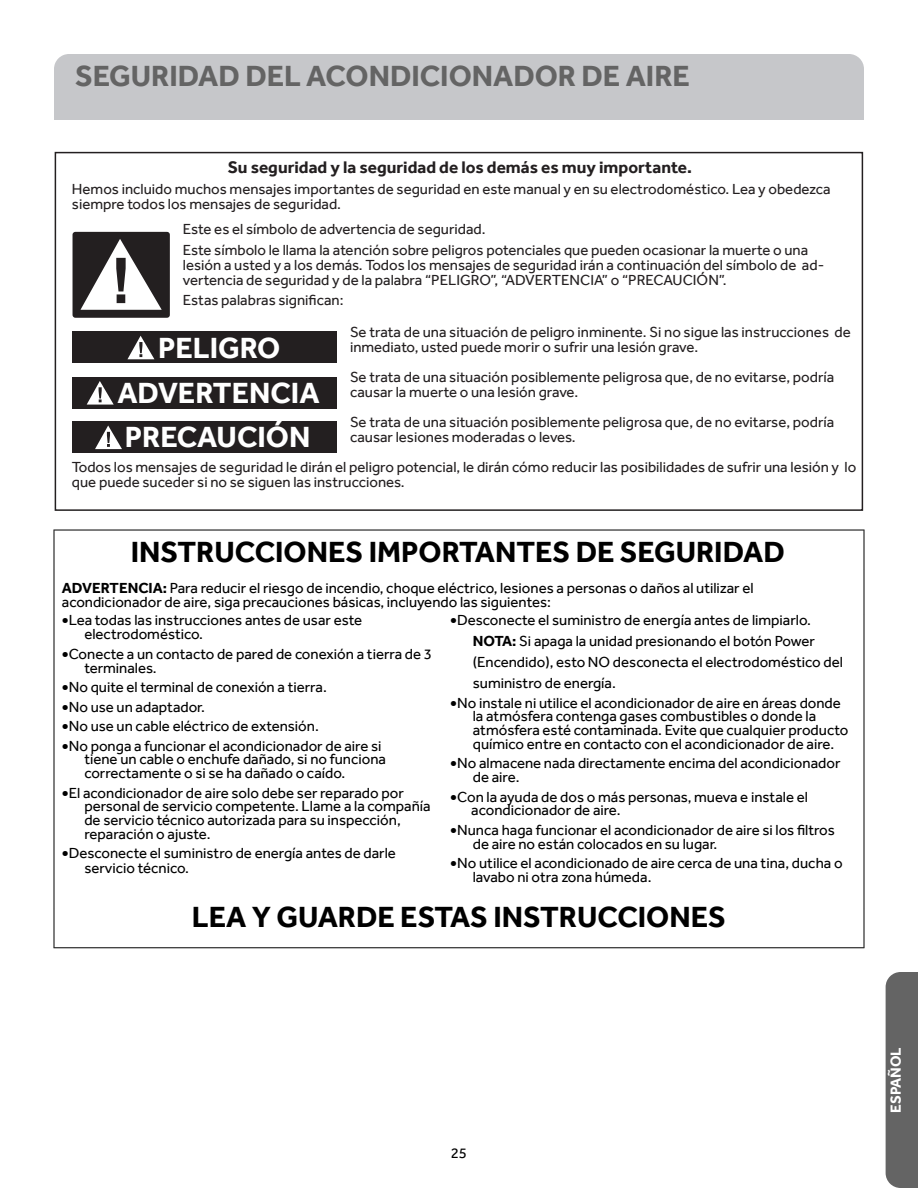
<style>
.page{position:relative;width:918px;height:1188px;background:#fff}
.page>*{position:absolute;margin:0;border:0;box-sizing:border-box;transform-origin:0 0}
.Paragraph_Style123{font:700 30px "Effra";color:#000}
.Paragraph_Style1{font:700 30px "Effra";color:#646464}
.Paragraph_Style1-2{font:700 30px "Effra";color:#000}
.Paragraph_Style79{font:700 30px "Effra";color:#fff}
.Paragraph_Style37{font:700 30px "Effra";color:#fff}
.Paragraph_Style1-3{font:700 30px "Effra";color:#fff}
.Paragraph_Style124{font:700 17.25px "Effra";color:#231f20}
.Paragraph_Style9{font:15px/13.6px "Effra";color:#000}
.Paragraph_Style1-4{font:15px/15px "Effra";color:#231f20}
.Paragraph_Style86{font:15px/15px "Effra";color:#231f20}
.Paragraph_Style10{font:15px/13.6px "Effra";color:#000}
.Paragraph_Style2{font:15px/15px "Effra";color:#231f20}
.Paragraph_Style1-5{font:15px/14.2px "Effra";color:#000}
.Paragraph_Style23{font:15px/15px "Effra";color:#231f20}
.Paragraph_Style13{font:15px/13.6px "Effra";color:#000}
.Paragraph_Style66{font:15px/13.6px "Effra";color:#000}
.Paragraph_Style3{font:15px "Effra";color:#000}
.Paragraph_Style85{font:15px "Effra";color:#231f20}
.Paragraph_Style8{font:15px "Effra";color:#000}
.Paragraph_Style87{font:15px "Effra";color:#231f20}
.Paragraph_Style22{font:15px "Effra";color:#000}
.Paragraph_Style1-6{font:700 15px "Effra";color:#fff}
.s1{font-weight:700}
.s2{font-weight:700;font-size:18px}
</style>
<div class="page">
<div style="left:886px;top:972px;width:32px;height:216px;background:#646464"></div>
<div style="left:54px;top:54px;width:810px;height:66px;background:#c6c7ca"></div>
<hr style="left:54px;top:530px;width:810px;height:1px;background:#000">
<hr style="left:864px;top:530px;width:1px;height:40px;background:#000">
<hr style="left:54px;top:530px;width:1px;height:40px;background:#000">
<hr style="left:864px;top:569px;width:1px;height:46px;background:#000">
<hr style="left:54px;top:569px;width:1px;height:46px;background:#000">
<hr style="left:54px;top:614px;width:1px;height:295px;background:#000">
<hr style="left:864px;top:614px;width:1px;height:295px;background:#000">
<hr style="left:864px;top:908px;width:1px;height:40px;background:#000">
<hr style="left:54px;top:947px;width:810px;height:1px;background:#000">
<hr style="left:54px;top:908px;width:1px;height:40px;background:#000">
<div style="left:55px;top:152px;width:808px;height:359px;border:2px solid #231f20"></div>
<div style="left:72px;top:332px;width:265px;height:31px;background:#231f20"></div>
<svg style="left:127px;top:336px;width:27px;height:23px"></svg>
<div style="left:72px;top:377px;width:265px;height:31px;background:#231f20"></div>
<svg style="left:87px;top:381px;width:27px;height:24px"></svg>
<div style="left:72px;top:422px;width:265px;height:31px;background:#231f20"></div>
<svg style="left:95px;top:426px;width:27px;height:23px"></svg>
<svg style="left:72px;top:231px;width:98px;height:87px"></svg>
<p class="Paragraph_Style1" style="left:75px;top:58px;width:617px">SEGURIDAD DEL ACONDICIONADOR DE AIRE</p>
<p class="Paragraph_Style124" style="left:228px;top:157px;width:463px">Su seguridad y la seguridad de los demás es muy importante.</p>
<p class="Paragraph_Style23" style="left:72px;top:181px;width:760px">Hemos incluido muchos mensajes importantes de seguridad en este manual y en su electrodoméstico. Lea y obedezca siempre todos los mensajes de seguridad.</p>
<p class="Paragraph_Style85" style="left:183px;top:220px;width:304px">Este es el símbolo de advertencia de seguridad.</p>
<p class="Paragraph_Style86" style="left:183px;top:243px;width:643px">Este símbolo le llama la atención sobre peligros potenciales que pueden ocasionar la muerte o una lesión a usted y a los demás. Todos los mensajes de seguridad irán a continuación del símbolo de ad&shy;vertencia de seguridad y de la palabra “PELIGRO”, “ADVERTENCIA” o “PRECAUCIÓN”.</p>
<p class="Paragraph_Style87" style="left:183px;top:291px;width:162px">Estas palabras significan:</p>
<p class="Paragraph_Style1-3" style="left:158px;top:330px;width:124px">PELIGRO</p>
<p class="Paragraph_Style79" style="left:117px;top:375px;width:204px">ADVERTENCIA</p>
<p class="Paragraph_Style37" style="left:125px;top:419px;width:187px">PRECAUCIÓN</p>
<p class="Paragraph_Style2" style="left:350px;top:324px;width:502px">Se trata de una situación de peligro inminente. Si no sigue las instrucciones de inmediato, usted puede morir o sufrir una lesión grave.</p>
<p class="Paragraph_Style2" style="left:350px;top:369px;width:486px">Se trata de una situación posiblemente peligrosa que, de no evitarse, podría causar la muerte o una lesión grave.</p>
<p class="Paragraph_Style1-4" style="left:350px;top:414px;width:486px">Se trata de una situación posiblemente peligrosa que, de no evitarse, podría causar lesiones moderadas o leves.</p>
<p class="Paragraph_Style1-4" style="left:72px;top:459px;width:786px">Todos los mensajes de seguridad le dirán el peligro potencial, le dirán cómo reducir las posibilidades de sufrir una lesión y lo que puede suceder si no se siguen las instrucciones.</p>
<p class="Paragraph_Style123" style="left:131px;top:534px;width:655px">INSTRUCCIONES IMPORTANTES DE SEGURIDAD</p>
<p class="Paragraph_Style1-5" style="left:62px;top:581px;width:693px"><span class="s1">ADVERTENCIA:</span> Para reducir el riesgo de incendio, choque eléctrico, lesiones a personas o daños al utilizar el acondicionador de aire, siga precauciones básicas, incluyendo las siguientes:</p>
<p class="Paragraph_Style9" style="left:84px;top:613px;width:279px;text-indent:-22px"><span class="s2">•</span>Lea todas las instrucciones antes de usar este electrodoméstico.</p>
<p class="Paragraph_Style10" style="left:84px;top:647px;width:349px;text-indent:-22px"><span class="s2">•</span>Conecte a un contacto de pared de conexión a tierra de 3 terminales.</p>
<p class="Paragraph_Style3" style="left:62px;top:678px;width:266px"><span class="s2">•</span>No quite el terminal de conexión a tierra.</p>
<p class="Paragraph_Style3" style="left:62px;top:698px;width:145px"><span class="s2">•</span>No use un adaptador.</p>
<p class="Paragraph_Style8" style="left:62px;top:717px;width:258px"><span class="s2">•</span>No use un cable eléctrico de extensión.</p>
<p class="Paragraph_Style9" style="left:84px;top:739px;width:303px;text-indent:-22px"><span class="s2">•</span>No ponga a funcionar el acondicionador de aire si tiene un cable o enchufe dañado, si no funciona correctamente o si se ha dañado o caído.</p>
<p class="Paragraph_Style10" style="left:84px;top:786px;width:348px;text-indent:-22px"><span class="s2">•</span>El acondicionador de aire solo debe ser reparado por personal de servicio competente. Llame a la compañía de servicio técnico autorizada para su inspección, reparación o ajuste.</p>
<p class="Paragraph_Style1-5" style="left:62px;top:846px;width:336px"><span class="s2">•</span>Desconecte el suministro de energía antes de darle</p>
<p class="Paragraph_Style22" style="left:84px;top:859px;width:106px">servicio técnico.</p>
<p class="Paragraph_Style9" style="left:473px;top:610px;width:372px;line-height:20.9px;text-indent:-22px"><span class="s2">•</span>Desconecte el suministro de energía antes de limpiarlo.<br><span class="s1">NOTA:</span> Si apaga la unidad presionando el botón Power (Encendido), esto NO desconecta el electrodoméstico del suministro de energía.</p>
<p class="Paragraph_Style9" style="left:473px;top:696px;width:377px;text-indent:-22px"><span class="s2">•</span>No instale ni utilice el acondicionador de aire en áreas donde la atmósfera contenga gases combustibles o donde la atmósfera esté contaminada. Evite que cualquier producto químico entre en contacto con el acondicionador de aire.</p>
<p class="Paragraph_Style9" style="left:473px;top:756px;width:369px;text-indent:-22px"><span class="s2">•</span>No almacene nada directamente encima del acondicionador de aire.</p>
<p class="Paragraph_Style66" style="left:471px;top:790px;width:338px;text-indent:-21px"><span class="s2">•</span>Con la ayuda de dos o más personas, mueva e instale el acondicionador de aire.</p>
<p class="Paragraph_Style9" style="left:473px;top:823px;width:364px;text-indent:-22px"><span class="s2">•</span>Nunca haga funcionar el acondicionador de aire si los filtros de aire no están colocados en su lugar.</p>
<p class="Paragraph_Style13" style="left:473px;top:856px;width:371px;text-indent:-22px"><span class="s2">•</span>No utilice el acondicionado de aire cerca de una tina, ducha o lavabo ni otra zona húmeda.</p>
<p class="Paragraph_Style1-2" style="left:192px;top:899px;width:535px">LEA Y GUARDE ESTAS INSTRUCCIONES</p>
<p class="Paragraph_Style1-5" style="left:451px;top:1146px;width:18px">25</p>
<p class="Paragraph_Style1-6" style="left:887px;top:1113px;width:67px;rotate:-90deg">ESPAÑOL</p>
</div>
